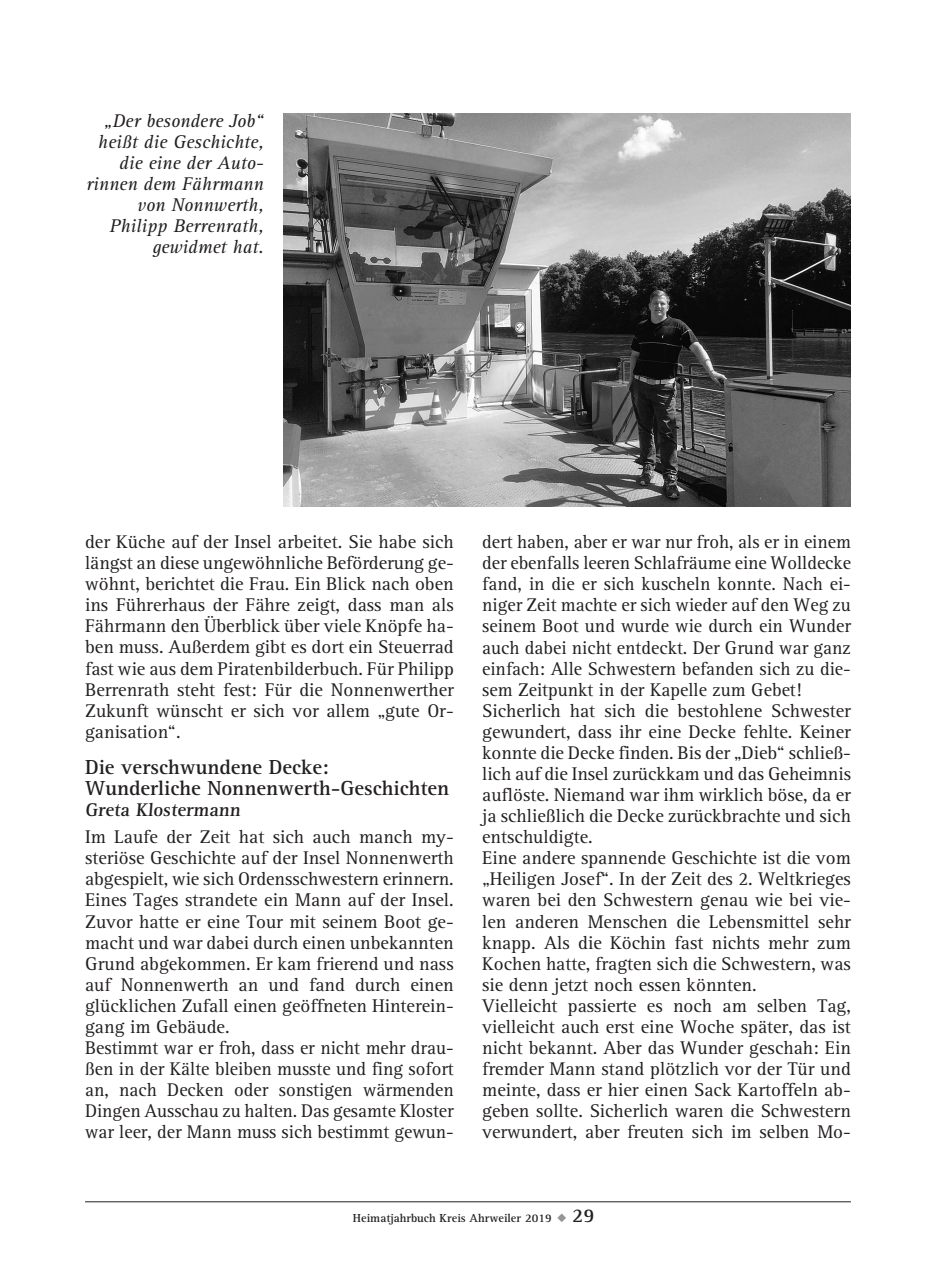
<style>
.page{position:relative;width:936px;height:1276px;background:#fff}
.page>*{position:absolute;margin:0;border:0;box-sizing:border-box;transform-origin:0 0}
.t1{font:700 21px/21px "AT Rotis Serif";color:#231f20}
.t2{font:19px/21px "AT Rotis Serif";color:#231f20}
.t3{font:italic 19px/21px "AT Rotis Serif";color:#231f20;text-align:right}
.t4{font:700 19px "AT Rotis Serif";color:#231f20}
.t5{font:700 12px "AT Rotis Serif";color:#231f20}
.s1{color:#939598}
.s2{font-size:20px}
</style>
<div class="page">
<hr style="left:85px;top:1201px;width:765px;height:1px;background:#231f20">
<img style="left:283px;top:113px;width:567px;height:393px">
<p class="t3" style="left:86px;top:110px;width:179px">„Der besondere Job“ heißt die Geschichte, die eine der Auto&shy;rinnen dem Fährmann von Nonnwerth,<br>Philipp Berrenrath, gewidmet hat.</p>
<p class="t2" style="left:85px;top:532px;width:370px;text-align:justify">der Küche auf der Insel arbeitet. Sie habe sich längst an diese ungewöhnliche Beförderung ge&shy;wöhnt, berichtet die Frau. Ein Blick nach oben ins Führerhaus der Fähre zeigt, dass man als Fährmann den Überblick über viele Knöpfe ha&shy;ben muss. Außerdem gibt es dort ein Steuerrad fast wie aus dem Piratenbilderbuch. Für Philipp Berrenrath steht fest: Für die Nonnenwerther Zukunft wünscht er sich vor allem „gute Or&shy;ganisation“.</p>
<p class="t1" style="left:85px;top:757px;width:365px">Die verschwundene Decke:<br>Wunderliche Nonnenwerth-Geschichten</p>
<p class="t4" style="left:85px;top:799px;width:159px">Greta Klostermann</p>
<p class="t2" style="left:85px;top:827px;width:370px">Im Laufe der Zeit hat sich auch manch my&shy;steriöse Geschichte auf der Insel Nonnenwerth abgespielt, wie sich Ordensschwestern erinnern.<br>Eines Tages strandete ein Mann auf der Insel.<br>Zuvor hatte er eine Tour mit seinem Boot ge&shy;macht und war dabei durch einen unbekannten Grund abgekommen. Er kam frierend und nass auf Nonnenwerth an und fand durch einen glücklichen Zufall einen geöffneten Hinterein&shy;gang im Gebäude.<br>Bestimmt war er froh, dass er nicht mehr drau&shy;ßen in der Kälte bleiben musste und fing sofort an, nach Decken oder sonstigen wärmenden Dingen Ausschau zu halten. Das gesamte Kloster war leer, der Mann muss sich bestimmt gewun-</p>
<p class="t2" style="left:482px;top:532px;width:370px">dert haben, aber er war nur froh, als er in einem der ebenfalls leeren Schlafräume eine Wolldecke fand, in die er sich kuscheln konnte. Nach ei&shy;niger Zeit machte er sich wieder auf den Weg zu seinem Boot und wurde wie durch ein Wunder auch dabei nicht entdeckt. Der Grund war ganz einfach: Alle Schwestern befanden sich zu die&shy;sem Zeitpunkt in der Kapelle zum Gebet!<br>Sicherlich hat sich die bestohlene Schwester gewundert, dass ihr eine Decke fehlte. Keiner konnte die Decke finden. Bis der „Dieb“ schließ&shy;lich auf die Insel zurückkam und das Geheimnis auflöste. Niemand war ihm wirklich böse, da er ja schließlich die Decke zurückbrachte und sich entschuldigte.<br>Eine andere spannende Geschichte ist die vom „Heiligen Josef“. In der Zeit des 2. Weltkrieges waren bei den Schwestern genau wie bei vie&shy;len anderen Menschen die Lebensmittel sehr knapp. Als die Köchin fast nichts mehr zum Kochen hatte, fragten sich die Schwestern, was sie denn jetzt noch essen könnten.<br>Vielleicht passierte es noch am selben Tag, vielleicht auch erst eine Woche später, das ist nicht bekannt. Aber das Wunder geschah: Ein fremder Mann stand plötzlich vor der Tür und meinte, dass er hier einen Sack Kartoffeln ab&shy;geben sollte. Sicherlich waren die Schwestern verwundert, aber freuten sich im selben Mo-</p>
<p class="t5" style="left:353px;top:1210px;width:243px">Heimatjahrbuch Kreis Ahrweiler 2019 <span class="s1">◆</span> <span class="s2">29</span></p>
</div>
